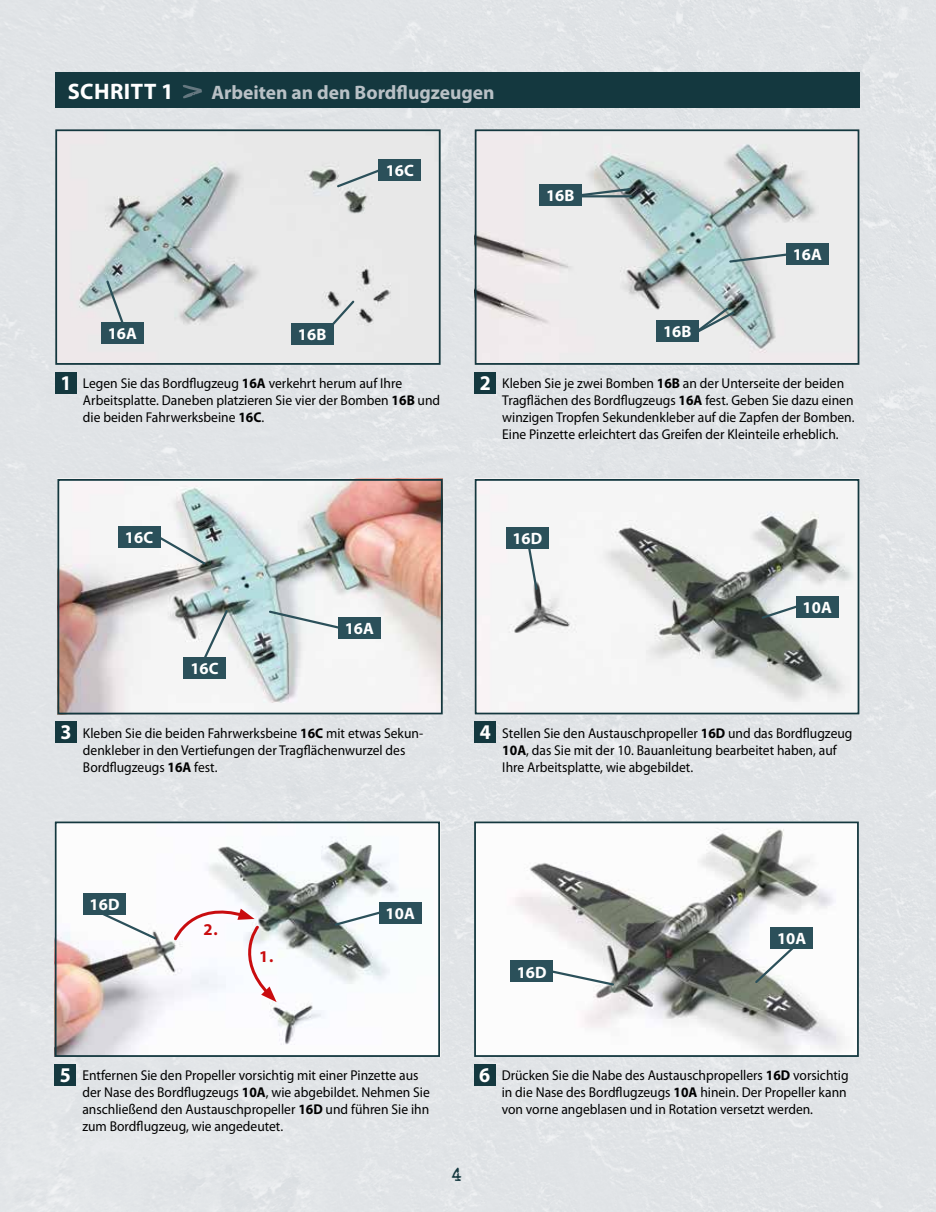
<style>
.page{position:relative;width:936px;height:1212px;background:#fff}
.page>*{position:absolute;margin:0;border:0;box-sizing:border-box;transform-origin:0 0}
.t1{font:700 22.5px "Myriad Pro";letter-spacing:.02em;color:#fff}
.t2{font:700 21px "Myriad Pro";color:#fff;scale:.95 1}
.t3{font:700 19.5px "Myriad Pro";color:#b9c1c6}
.t4{font:19.5px "Veteran Typewriter";color:#14383f}
.t5{font:700 16.5px "Myriad Pro";letter-spacing:.005em;color:#fff}
.t6{font:700 16.5px "Myriad Pro";color:#c90c0f}
.t7{font:14.25px/17.1px "Myriad Pro";color:#000;scale:.95 1}
.s1{font-weight:700}
</style>
<div class="page">
<div style="left:0;top:0;width:935px;height:1212px;background:#e1e4e7"></div>
<img style="left:60px;top:482px;width:379px;height:229px">
<div style="left:57px;top:479px;width:385px;height:235px;border:2px solid #14383f"></div>
<img style="left:58px;top:132px;width:379px;height:230px">
<div style="left:55px;top:129px;width:385px;height:236px;border:2px solid #14383f"></div>
<img style="left:477px;top:482px;width:379px;height:229px">
<div style="left:474px;top:479px;width:385px;height:235px;border:2px solid #14383f"></div>
<img style="left:477px;top:132px;width:379px;height:230px">
<div style="left:474px;top:129px;width:385px;height:236px;border:2px solid #14383f"></div>
<div style="left:55px;top:721px;width:22px;height:22px;background:#14383f"></div>
<div style="left:474px;top:721px;width:22px;height:22px;background:#14383f"></div>
<div style="left:474px;top:372px;width:22px;height:21px;background:#14383f"></div>
<div style="left:55px;top:72px;width:804px;height:36px;background:#14383f"></div>
<svg style="left:183px;top:85px;width:19px;height:13px"></svg>
<svg style="left:105px;top:279px;width:24px;height:43px"></svg>
<div style="left:101px;top:322px;width:43px;height:21px;background:#2b505a"></div>
<img style="left:58px;top:824px;width:379px;height:230px">
<div style="left:55px;top:821px;width:385px;height:236px;border:2px solid #14383f"></div>
<img style="left:477px;top:824px;width:378px;height:230px">
<div style="left:474px;top:821px;width:384px;height:236px;border:2px solid #14383f"></div>
<div style="left:55px;top:1064px;width:21px;height:21px;background:#14383f"></div>
<div style="left:474px;top:1064px;width:21px;height:21px;background:#14383f"></div>
<svg style="left:335px;top:163px;width:58px;height:26px"></svg>
<div style="left:378px;top:159px;width:43px;height:22px;background:#2b505a"></div>
<svg style="left:759px;top:597px;width:59px;height:23px"></svg>
<div style="left:796px;top:596px;width:42px;height:21px;background:#2b505a"></div>
<svg style="left:542px;top:967px;width:73px;height:20px"></svg>
<div style="left:510px;top:961px;width:43px;height:21px;background:#2b505a"></div>
<div style="left:55px;top:372px;width:22px;height:21px;background:#14383f"></div>
<svg style="left:315px;top:299px;width:41px;height:45px"></svg>
<div style="left:291px;top:324px;width:42px;height:21px;background:#2b505a"></div>
<svg style="left:727px;top:252px;width:59px;height:12px"></svg>
<div style="left:786px;top:244px;width:42px;height:21px;background:#2b505a"></div>
<svg style="left:581px;top:187px;width:51px;height:14px"></svg>
<div style="left:539px;top:185px;width:42px;height:21px;background:#2b505a"></div>
<div style="left:656px;top:320px;width:42px;height:21px;background:#2b505a"></div>
<svg style="left:153px;top:532px;width:54px;height:34px"></svg>
<div style="left:118px;top:526px;width:42px;height:22px;background:#2b505a"></div>
<svg style="left:267px;top:609px;width:83px;height:23px"></svg>
<div style="left:338px;top:617px;width:43px;height:21px;background:#2b505a"></div>
<svg style="left:196px;top:608px;width:34px;height:65px"></svg>
<div style="left:183px;top:657px;width:43px;height:22px;background:#2b505a"></div>
<svg style="left:525px;top:549px;width:14px;height:42px"></svg>
<div style="left:506px;top:527px;width:43px;height:22px;background:#2b505a"></div>
<svg style="left:333px;top:907px;width:59px;height:20px"></svg>
<div style="left:379px;top:902px;width:42px;height:21px;background:#2b505a"></div>
<svg style="left:98px;top:910px;width:60px;height:31px"></svg>
<div style="left:83px;top:893px;width:43px;height:21px;background:#2b505a"></div>
<svg style="left:753px;top:941px;width:47px;height:44px"></svg>
<div style="left:770px;top:927px;width:43px;height:21px;background:#2b505a"></div>
<hr style="left:578px;top:195px;width:53px;height:2px;background:#2b505a">
<svg style="left:690px;top:306px;width:46px;height:31px"></svg>
<svg style="left:172px;top:900px;width:104px;height:102px"></svg>
<h1 class="t1" style="left:68px;top:78px;width:107px">SCHRITT 1</h1>
<h3 class="t3" style="left:211px;top:81px;width:285px">Arbeiten an den Bordflugzeugen</h3>
<p class="t5" style="left:385px;top:161px;width:30px">16C</p>
<h2 class="t2" style="left:60px;top:371px;width:13px">1</h2>
<p class="t5" style="left:108px;top:324px;width:31px">16A</p>
<p class="t5" style="left:298px;top:326px;width:30px">16B</p>
<p class="t7" style="left:83px;top:375px;width:377px">Legen Sie das Bordflugzeug <span class="s1">16A</span> verkehrt herum auf Ihre<br>Arbeitsplatte. Daneben platzieren Sie vier der Bomben <span class="s1">16B</span> und die beiden Fahrwerksbeine <span class="s1">16C</span>.</p>
<p class="t5" style="left:125px;top:528px;width:30px">16C</p>
<p class="t5" style="left:190px;top:659px;width:30px">16C</p>
<p class="t5" style="left:345px;top:619px;width:31px">16A</p>
<h2 class="t2" style="left:60px;top:721px;width:13px">3</h2>
<p class="t7" style="left:83px;top:724px;width:359px">Kleben Sie die beiden Fahrwerksbeine <span class="s1">16C</span> mit etwas Sekun&shy;denkleber in den Vertiefungen der Tragflächenwurzel des<br>Bordflugzeugs <span class="s1">16A</span> fest.</p>
<p class="t5" style="left:546px;top:187px;width:30px">16B</p>
<p class="t5" style="left:792px;top:246px;width:31px">16A</p>
<p class="t5" style="left:663px;top:322px;width:30px">16B</p>
<h2 class="t2" style="left:479px;top:371px;width:13px">2</h2>
<p class="t7" style="left:502px;top:375px;width:372px">Kleben Sie je zwei Bomben <span class="s1">16B</span> an der Unterseite der beiden Tragflächen des Bordflugzeugs <span class="s1">16A</span> fest. Geben Sie dazu einen winzigen Tropfen Sekundenkleber auf die Zapfen der Bomben.<br>Eine Pinzette erleichtert das Greifen der Kleinteile erheblich.</p>
<p class="t5" style="left:512px;top:529px;width:31px">16D</p>
<p class="t5" style="left:802px;top:598px;width:31px">10A</p>
<h2 class="t2" style="left:479px;top:721px;width:13px">4</h2>
<p class="t7" style="left:502px;top:724px;width:370px">Stellen Sie den Austauschpropeller <span class="s1">16D</span> und das Bordflugzeug<br><span class="s1">10A</span>, das Sie mit der 10. Bauanleitung bearbeitet haben, auf<br>Ihre Arbeitsplatte, wie abgebildet.</p>
<p class="t5" style="left:90px;top:895px;width:31px">16D</p>
<p class="t6" style="left:203px;top:920px;width:16px">2.</p>
<p class="t6" style="left:259px;top:947px;width:16px">1.</p>
<p class="t5" style="left:385px;top:904px;width:31px">10A</p>
<p class="t5" style="left:516px;top:963px;width:31px">16D</p>
<p class="t5" style="left:777px;top:929px;width:31px">10A</p>
<h2 class="t2" style="left:479px;top:1063px;width:13px">6</h2>
<h2 class="t2" style="left:60px;top:1063px;width:13px">5</h2>
<p class="t7" style="left:501px;top:1067px;width:367px">Drücken Sie die Nabe des Austauschpropellers <span class="s1">16D</span> vorsichtig in die Nase des Bordflugzeugs <span class="s1">10A</span> hinein. Der Propeller kann von vorne angeblasen und in Rotation versetzt werden.</p>
<p class="t7" style="left:82px;top:1067px;width:367px">Entfernen Sie den Propeller vorsichtig mit einer Pinzette aus der Nase des Bordflugzeugs <span class="s1">10A</span>, wie abgebildet. Nehmen Sie anschließend den Austauschpropeller <span class="s1">16D</span> und führen Sie ihn zum Bordflugzeug, wie angedeutet.</p>
<h3 class="t4" style="left:451px;top:1163px;width:12px">4</h3>
</div>
